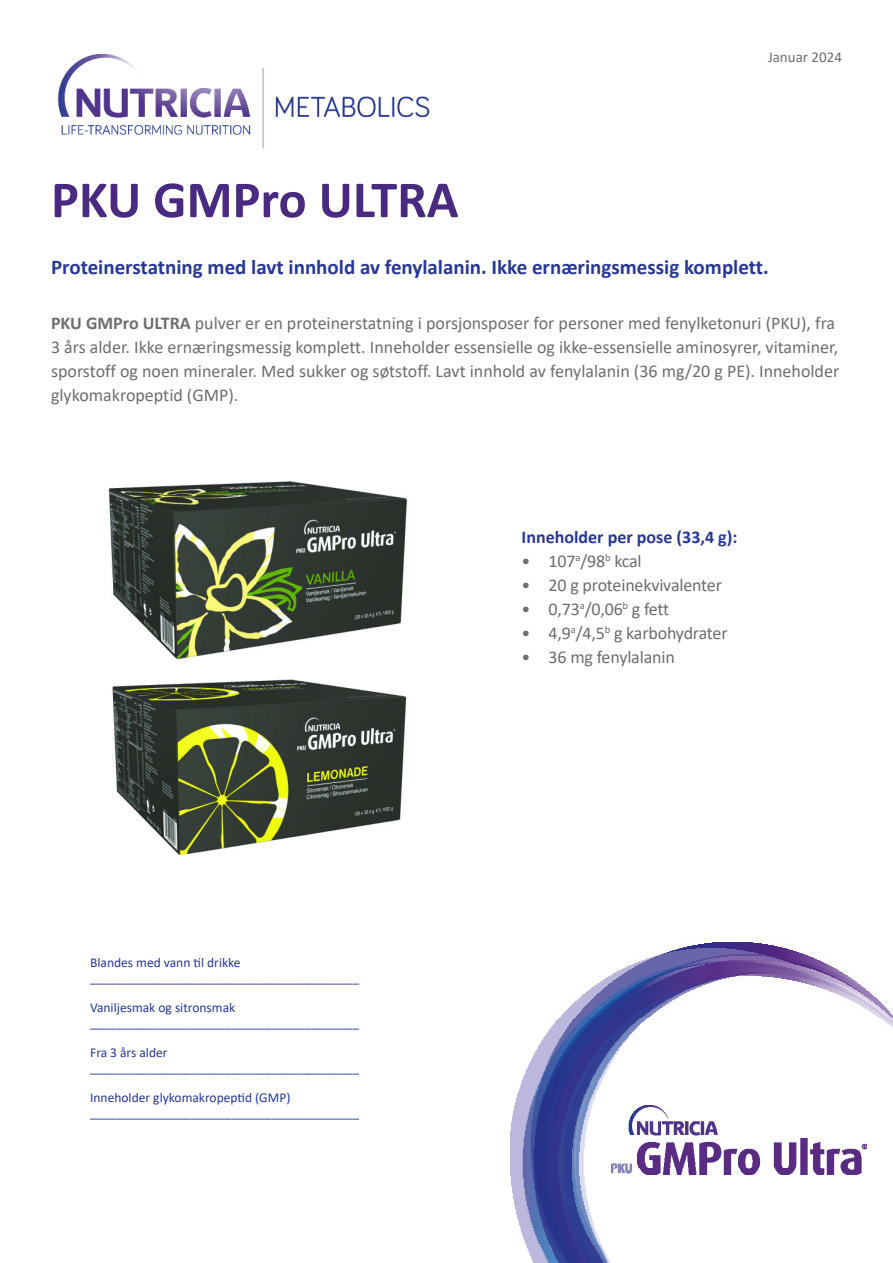
<style>
.page{position:relative;width:893px;height:1263px;background:#fff}
.page>*{position:absolute;margin:0;border:0;box-sizing:border-box;transform-origin:0 0}
.t1{font:700 52.5px "Calibri";color:#4a2a80}
._02_Ingress{font:700 21px "Calibri";color:#273895}
._03_Brødtekst{font:18px/24px "Calibri";color:#6e6e6e}
._07_Tittel_næringsta{font:700 18px "Calibri";color:#273895}
.t2{font:15px "Calibri";color:#6e6e6e}
.t3{font:13.5px "Calibri";color:#273895}
.s1{font-weight:700}
</style>
<div class="page">
<img style="left:511px;top:943px;width:382px;height:320px">
<img style="left:57px;top:53px;width:373px;height:96px">
<img style="left:108px;top:481px;width:299px;height:179px">
<img style="left:112px;top:679px;width:295px;height:177px">
<img style="left:612px;top:1105px;width:255px;height:69px">
<p class="t1" style="left:51px;top:163px;width:409px">PKU GMPro ULTRA</p>
<p class="t2" style="left:768px;top:47px;width:75px">Januar 2024</p>
<p class="_02_Ingress" style="left:51px;top:252px;width:719px">Proteinerstatning med lavt innhold av fenylalanin. Ikke ernæringsmessig komplett.</p>
<p class="_03_Brødtekst" style="left:51px;top:310px;width:790px"><span class="s1">PKU GMPro ULTRA</span> pulver er en proteinerstatning i porsjonsposer for personer med fenylketonuri (PKU), fra 3 års alder. Ikke ernæringsmessig komplett. Inneholder essensielle og ikke-essensielle aminosyrer, vitaminer, sporstoff og noen mineraler. Med sukker og søtstoff. Lavt innhold av fenylalanin (36 mg/20 g PE). Inneholder glykomakropeptid (GMP).</p>
<p class="t3" style="left:90px;top:953px;width:152px">Blandes med vann til drikke</p>
<p class="t3" style="left:90px;top:968px;width:270px">________________________________________</p>
<p class="t3" style="left:90px;top:998px;width:147px">Vaniljesmak og sitronsmak</p>
<p class="t3" style="left:90px;top:1013px;width:270px">________________________________________</p>
<p class="t3" style="left:90px;top:1043px;width:79px">Fra 3 års alder</p>
<p class="t3" style="left:90px;top:1058px;width:270px">________________________________________</p>
<p class="t3" style="left:90px;top:1088px;width:202px">Inneholder glykomakropeptid (GMP)</p>
<p class="t3" style="left:90px;top:1103px;width:270px">________________________________________</p>
<p class="_07_Tittel_næringsta" style="left:522px;top:524px;width:217px">Inneholder per pose (33,4 g):</p>
<p class="_03_Brødtekst" style="left:522px;top:548px;width:122px">• 107<sup>a</sup>/98<sup>b</sup> kcal</p>
<p class="_03_Brødtekst" style="left:522px;top:572px;width:202px">• 20 g proteinekvivalenter</p>
<p class="_03_Brødtekst" style="left:522px;top:596px;width:149px">• 0,73<sup>a</sup>/0,06<sup>b</sup> g fett</p>
<p class="_03_Brødtekst" style="left:522px;top:620px;width:208px">• 4,9<sup>a</sup>/4,5<sup>b</sup> g karbohydrater</p>
<p class="_03_Brødtekst" style="left:522px;top:644px;width:155px">• 36 mg fenylalanin</p>
</div>
